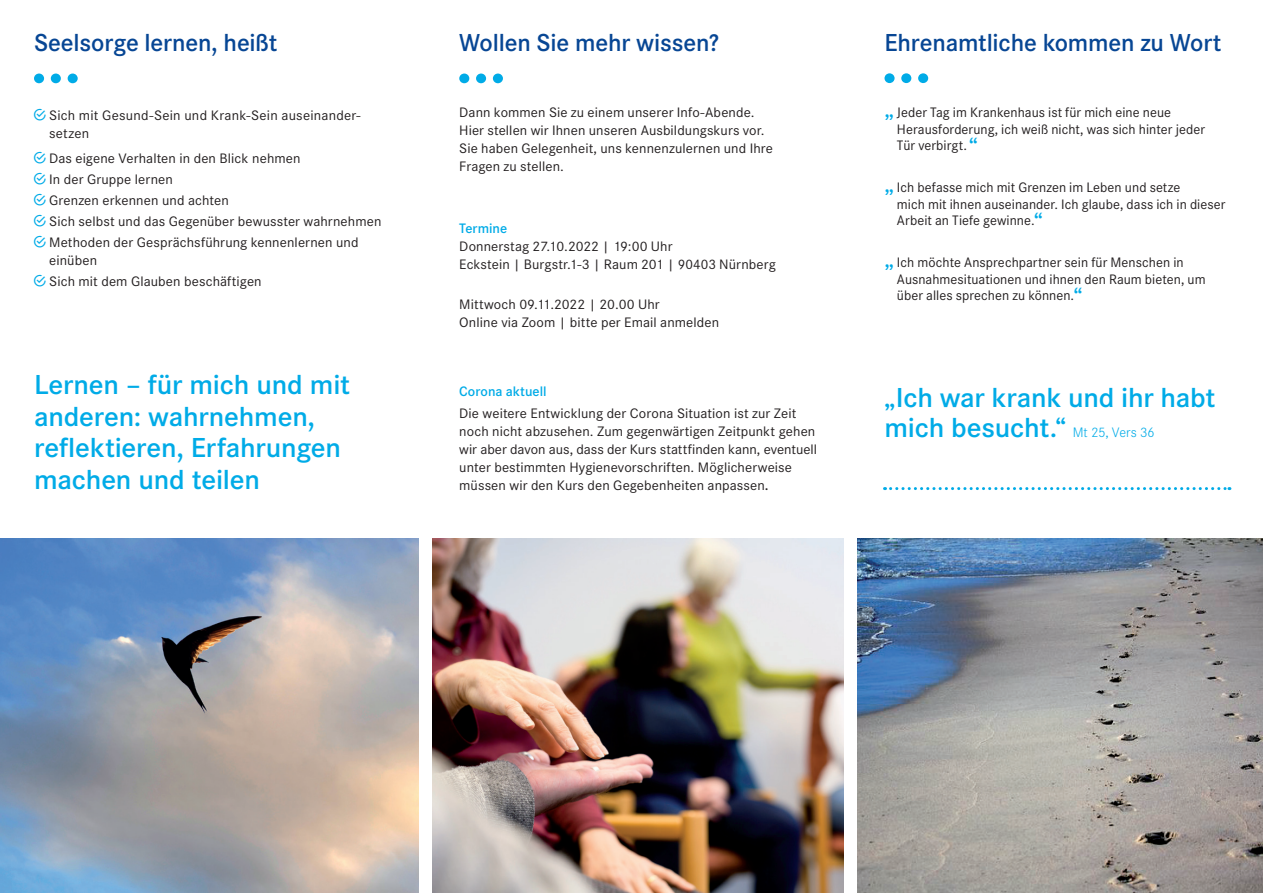
<style>
.page{position:relative;width:1263px;height:893px;background:#fff}
.page>*{position:absolute;margin:0;border:0;box-sizing:border-box;transform-origin:0 0}
.t1{font:600 28.5px/31.5px "Corporate S";letter-spacing:-.005em;color:#00abe7;scale:1.04 1}
.t2{font:600 25.5px "Corporate S";letter-spacing:-.005em;color:#074694}
.t3{font:14.25px/18px "Corporate S";letter-spacing:.005em;color:#231f20;scale:1.04 1}
.t4{font:14.25px/16.5px "Corporate S";letter-spacing:.005em;color:#231f20}
.t5{font:600 14.25px "Corporate S";letter-spacing:.005em;color:#00abe7}
.s1{color:#00abe7}
.s2{font-weight:600}
.s3{font-size:25.5px;color:#00abe7}
.s4{font-weight:300;font-size:14.25px}
</style>
<div class="page">
<img style="left:0;top:539px;width:1263px;height:354px">
<div style="left:419px;top:534px;width:13px;height:359px;background:#fff"></div>
<div style="left:844px;top:534px;width:13px;height:359px;background:#fff"></div>
<svg style="left:459px;top:74px;width:44px;height:9px"></svg>
<svg style="left:34px;top:74px;width:44px;height:9px"></svg>
<svg style="left:884px;top:73px;width:44px;height:10px"></svg>
<svg style="left:884px;top:487px;width:346px;height:3px"></svg>
<h2 class="t2" style="left:34px;top:25px;width:245px">Seelsorge lernen, heißt</h2>
<p class="t3" style="left:49px;top:106px;width:301px;text-indent:-15px"><span class="s1">◆</span> Sich mit Gesund-Sein und Krank-Sein auseinander&shy;setzen</p>
<p class="t3" style="left:34px;top:149px;width:258px"><span class="s1">◆</span> Das eigene Verhalten in den Blick nehmen</p>
<p class="t3" style="left:34px;top:170px;width:135px"><span class="s1">◆</span> In der Gruppe lernen</p>
<p class="t3" style="left:34px;top:191px;width:189px"><span class="s1">◆</span> Grenzen erkennen und achten</p>
<p class="t3" style="left:34px;top:212px;width:336px"><span class="s1">◆</span> Sich selbst und das Gegenüber bewusster wahrnehmen</p>
<p class="t3" style="left:49px;top:233px;width:299px;text-indent:-15px"><span class="s1">◆</span> Methoden der Gesprächsführung kennenlernen und einüben</p>
<p class="t3" style="left:34px;top:272px;width:220px"><span class="s1">◆</span> Sich mit dem Glauben beschäftigen</p>
<h1 class="t1" style="left:34px;top:368px;width:305px">Lernen – für mich und mit anderen: wahrnehmen, reflektieren, Erfahrungen machen und teilen</h1>
<h2 class="t2" style="left:459px;top:25px;width:261px">Wollen Sie mehr wissen?</h2>
<p class="t3" style="left:459px;top:103px;width:303px">Dann kommen Sie zu einem unserer Info-Abende.<br>Hier stellen wir Ihnen unseren Ausbildungskurs vor.<br>Sie haben Gelegenheit, uns kennenzulernen und Ihre Fragen zu stellen.</p>
<p class="t5" style="left:459px;top:218px;width:50px">Termine</p>
<p class="t3" style="left:459px;top:236px;width:306px">Donnerstag 27.10.2022 | 19:00 Uhr<br>Eckstein | Burgstr.1-3 | Raum 201 | 90403 Nürnberg</p>
<p class="t3" style="left:459px;top:295px;width:251px">Mittwoch 09.11.2022 | 20.00 Uhr<br>Online via Zoom | bitte per Email anmelden</p>
<p class="t5" style="left:459px;top:382px;width:89px">Corona aktuell</p>
<p class="t3" style="left:459px;top:404px;width:345px">Die weitere Entwicklung der Corona Situation ist zur Zeit noch nicht abzusehen. Zum gegenwärtigen Zeitpunkt gehen wir aber davon aus, dass der Kurs stattfinden kann, eventuell unter bestimmten Hygienevorschriften. Möglicherweise müssen wir den Kurs den Gegebenheiten anpassen<span class="s2">.</span></p>
<h2 class="t2" style="left:884px;top:25px;width:338px">Ehrenamtliche kommen zu Wort</h2>
<p class="t4" style="left:897px;top:104px;width:310px;text-indent:-12px"><span class="s3">„</span> Jeder Tag im Krankenhaus ist für mich eine neue<br>Herausforderung, ich weiß nicht, was sich hinter jeder<br>Tür verbirgt.<span class="s3">“</span></p>
<p class="t4" style="left:897px;top:179px;width:330px;text-indent:-12px"><span class="s3">„</span> Ich befasse mich mit Grenzen im Leben und setze<br>mich mit ihnen auseinander. Ich glaube, dass ich in dieser<br>Arbeit an Tiefe gewinne.<span class="s3">“</span></p>
<p class="t4" style="left:897px;top:254px;width:310px;text-indent:-12px"><span class="s3">„</span> Ich möchte Ansprechpartner sein für Menschen in<br>Ausnahmesituationen und ihnen den Raum bieten, um über alles sprechen zu können.<span class="s3">“</span></p>
<h1 class="t1" style="left:884px;top:381px;width:320px;line-height:30px">„Ich war krank und ihr habt mich besucht.“ <span class="s4">Mt 25, Vers 36</span></h1>
</div>
